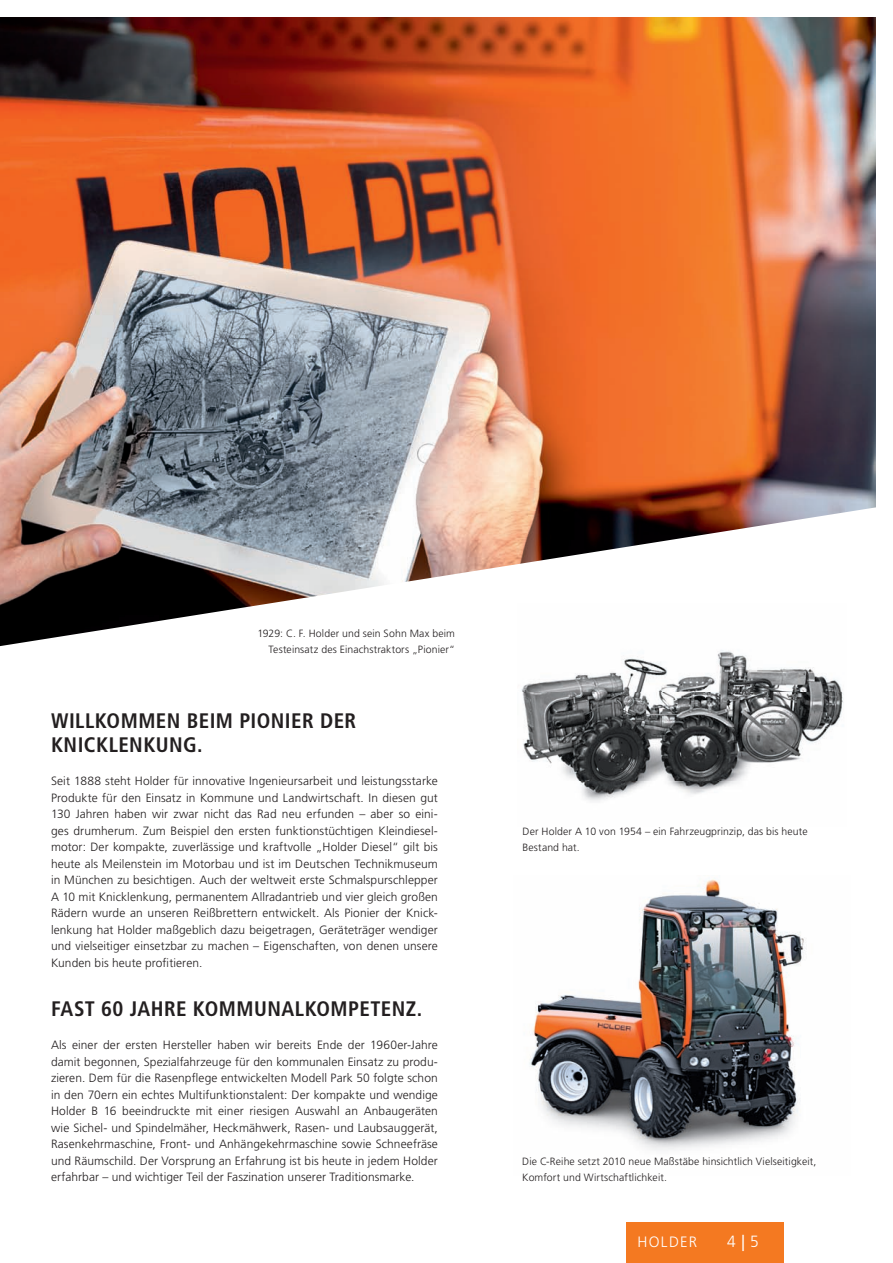
<style>
.page{position:relative;width:893px;height:1263px;background:#fff}
.page>*{position:absolute;margin:0;border:0;box-sizing:border-box;transform-origin:0 0}
.t1{font:700 condensed 21px/24.8px "Frutiger LT Std";letter-spacing:.02em;color:#231f20}
.t2{font:300 16.2px "Frutiger LT Std";color:#fff;scale:.96 1}
.t3{font:300 15px "Frutiger LT Std";letter-spacing:.09em;color:#fff}
.t4{font:300 12px/16.5px "Frutiger LT Std";letter-spacing:.005em;color:#231f20;text-align:justify}
.t5{font:300 10.5px/16.5px "Frutiger LT Std";letter-spacing:.01em;color:#231f20}
.s1{font-weight:400}
</style>
<div class="page">
<img style="left:0;top:17px;width:876px;height:629px">
<img style="left:529px;top:879px;width:276px;height:271px">
<img style="left:518px;top:603px;width:328px;height:198px">
<div style="left:627px;top:1223px;width:157px;height:40px;background:#f47921"></div>
<p class="t5" style="left:257px;top:625px;width:199px;text-align:right">1929: C. F. Holder und sein Sohn Max beim<br>Testeinsatz des Einachstraktors „Pionier“</p>
<h1 class="t1" style="left:51px;top:708px;width:307px">WILLKOMMEN BEIM PIONIER DER<br>KNICKLENKUNG.</h1>
<p class="t4" style="left:51px;top:773px;width:388px">Seit 1888 steht Holder für innovative Ingenieursarbeit und leistungsstarke Produkte für den Einsatz in Kommune und Landwirtschaft. In diesen gut 130 Jahren haben wir zwar nicht das Rad neu erfunden – aber so eini&shy;ges drumherum. Zum Beispiel den ersten funktionstüchtigen Kleindiesel&shy;motor: Der kompakte, zuverlässige und kraftvolle „Holder Diesel“ gilt bis heute als Meilenstein im Motorbau und ist im Deutschen Technikmuseum in München zu besichtigen. Auch der weltweit erste Schmalspurschlepper A 10 mit Knicklenkung, permanentem Allradantrieb und vier gleich großen Rädern wurde an unseren Reißbrettern entwickelt. Als Pionier der Knick&shy;lenkung hat Holder maßgeblich dazu beigetragen, Geräteträger wendiger und vielseitiger einsetzbar zu machen – Eigenschaften, von denen unsere Kunden bis heute profitieren.</p>
<h1 class="t1" style="left:51px;top:997px;width:373px">FAST 60 JAHRE KOMMUNALKOMPETENZ.</h1>
<p class="t4" style="left:51px;top:1037px;width:388px">Als einer der ersten Hersteller haben wir bereits Ende der 1960er-Jahre damit begonnen, Spezialfahrzeuge für den kommunalen Einsatz zu produ&shy;zieren. Dem für die Rasenpflege entwickelten Modell Park 50 folgte schon in den 70ern ein echtes Multifunktionstalent: Der kompakte und wendige Holder B 16 beeindruckte mit einer riesigen Auswahl an Anbaugeräten wie Sichel- und Spindelmäher, Heckmähwerk, Rasen- und Laubsauggerät, Rasenkehrmaschine, Front- und Anhängekehrmaschine sowie Schneefräse und Räumschild. Der Vorsprung an Erfahrung ist bis heute in jedem Holder erfahrbar – und wichtiger Teil der Faszination unserer Traditionsmarke.</p>
<p class="t5" style="left:522px;top:823px;width:287px">Der Holder A 10 von 1954 – ein Fahrzeugprinzip, das bis heute<br>Bestand hat.</p>
<p class="t5" style="left:522px;top:1153px;width:296px">Die C-Reihe setzt 2010 neue Maßstäbe hinsichtlich Vielseitigkeit,<br>Komfort und Wirtschaftlichkeit.</p>
<p class="t3" style="left:637px;top:1234px;width:61px">HOLDER</p>
<h2 class="t2" style="left:727px;top:1233px;width:35px">4 <span class="s1">|</span> 5</h2>
</div>
